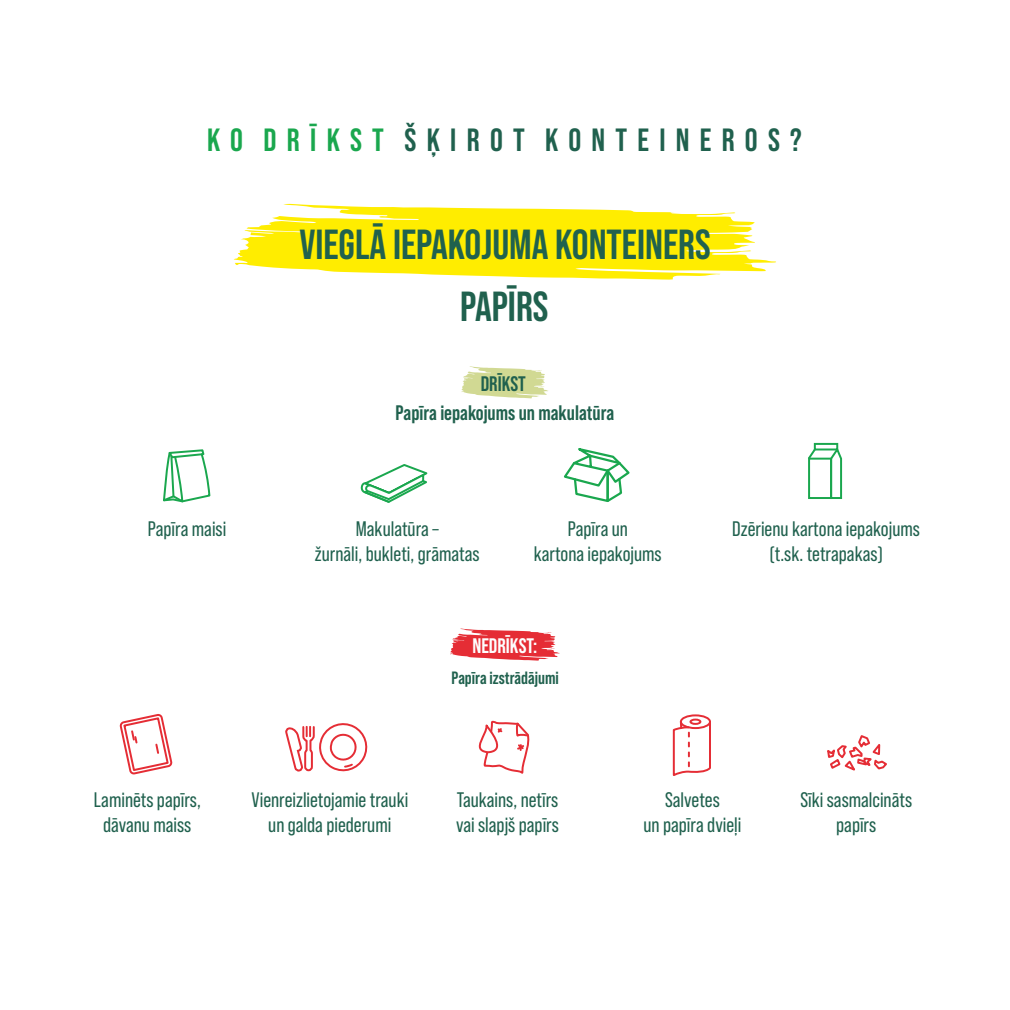
<style>
.page{position:relative;width:1010px;height:1010px;background:#fff}
.page>*{position:absolute;margin:0;border:0;box-sizing:border-box;transform-origin:0 0}
.t1{font:700 42px "Bebas Neue Pro";color:#20614e}
.t2{font:700 32.2px "Bebas Neue Pro";letter-spacing:.32em;color:#20614e}
.t3{font:21px/25.2px "Bebas Neue Pro";color:#20614e;text-align:center}
.t4{font:700 21px "Bebas Neue Pro";color:#20614e}
.t5{font:700 21px "Bebas Neue Pro";color:#fefefe}
.t6{font:700 17.85px "Bebas Neue Pro";color:#20614e}
.s1{color:#1aa74e}
</style>
<div class="page">
<svg style="left:461px;top:366px;width:87px;height:32px"></svg>
<svg style="left:450px;top:628px;width:109px;height:32px"></svg>
<svg style="left:478px;top:720px;width:52px;height:54px"></svg>
<svg style="left:285px;top:723px;width:83px;height:49px"></svg>
<svg style="left:564px;top:448px;width:66px;height:54px"></svg>
<div style="left:814px;top:443px;width:24px;height:7px;border:2px solid #1aa74e"></div>
<div style="left:808px;top:458px;width:24px;height:41px;border:2px solid #1aa74e"></div>
<svg style="left:829px;top:445px;width:14px;height:54px"></svg>
<svg style="left:808px;top:447px;width:9px;height:14px"></svg>
<svg style="left:163px;top:449px;width:48px;height:54px"></svg>
<svg style="left:360px;top:464px;width:68px;height:39px"></svg>
<svg style="left:827px;top:735px;width:60px;height:36px"></svg>
<svg style="left:119px;top:714px;width:54px;height:61px"></svg>
<div style="left:680px;top:714px;width:31px;height:15px;border:2px solid #e52d35;border-radius:50%"></div>
<svg style="left:672px;top:720px;width:39px;height:56px"></svg>
<div style="left:689px;top:718px;width:12px;height:7px;border:2px solid #e52d35;border-radius:50%"></div>
<svg style="left:234px;top:204px;width:542px;height:76px;fill:#ffed00"></svg>
<h2 class="t2" style="left:207px;top:124px;width:596px"><span class="s1">KO DRĪKST</span> ŠĶIROT KONTEINEROS?</h2>
<h1 class="t1" style="left:299px;top:224px;width:413px">VIEGLĀ IEPAKOJUMA KONTEINERS</h1>
<h1 class="t1" style="left:460px;top:287px;width:90px">PAPĪRS</h1>
<p class="t4" style="left:481px;top:374px;width:47px">DRĪKST</p>
<p class="t4" style="left:395px;top:403px;width:220px">Papīra iepakojums un makulatūra</p>
<p class="t3" style="left:148px;top:516px;width:80px">Papīra maisi</p>
<p class="t3" style="left:315px;top:516px;width:166px">Makulatūra –<br>žurnāli, bukleti, grāmatas</p>
<p class="t3" style="left:534px;top:516px;width:129px">Papīra un<br>kartona iepakojums</p>
<p class="t5" style="left:472px;top:636px;width:66px">NEDRĪKST:</p>
<p class="t6" style="left:451px;top:669px;width:109px">Papīra izstrādājumi</p>
<p class="t3" style="left:732px;top:516px;width:189px">Dzērienu kartona iepakojums (t.sk. tetrapakas)</p>
<p class="t3" style="left:94px;top:787px;width:109px">Laminēts papīrs, dāvanu maiss</p>
<p class="t3" style="left:252px;top:787px;width:158px">Vienreizlietojamie trauki un galda piederumi</p>
<p class="t3" style="left:456px;top:787px;width:104px;text-align:left">Taukains, netīrs vai slapjš papīrs</p>
<p class="t3" style="left:643px;top:787px;width:99px">Salvetes<br>un papīra dvieļi</p>
<p class="t3" style="left:800px;top:787px;width:113px">Sīki sasmalcināts papīrs</p>
</div>
